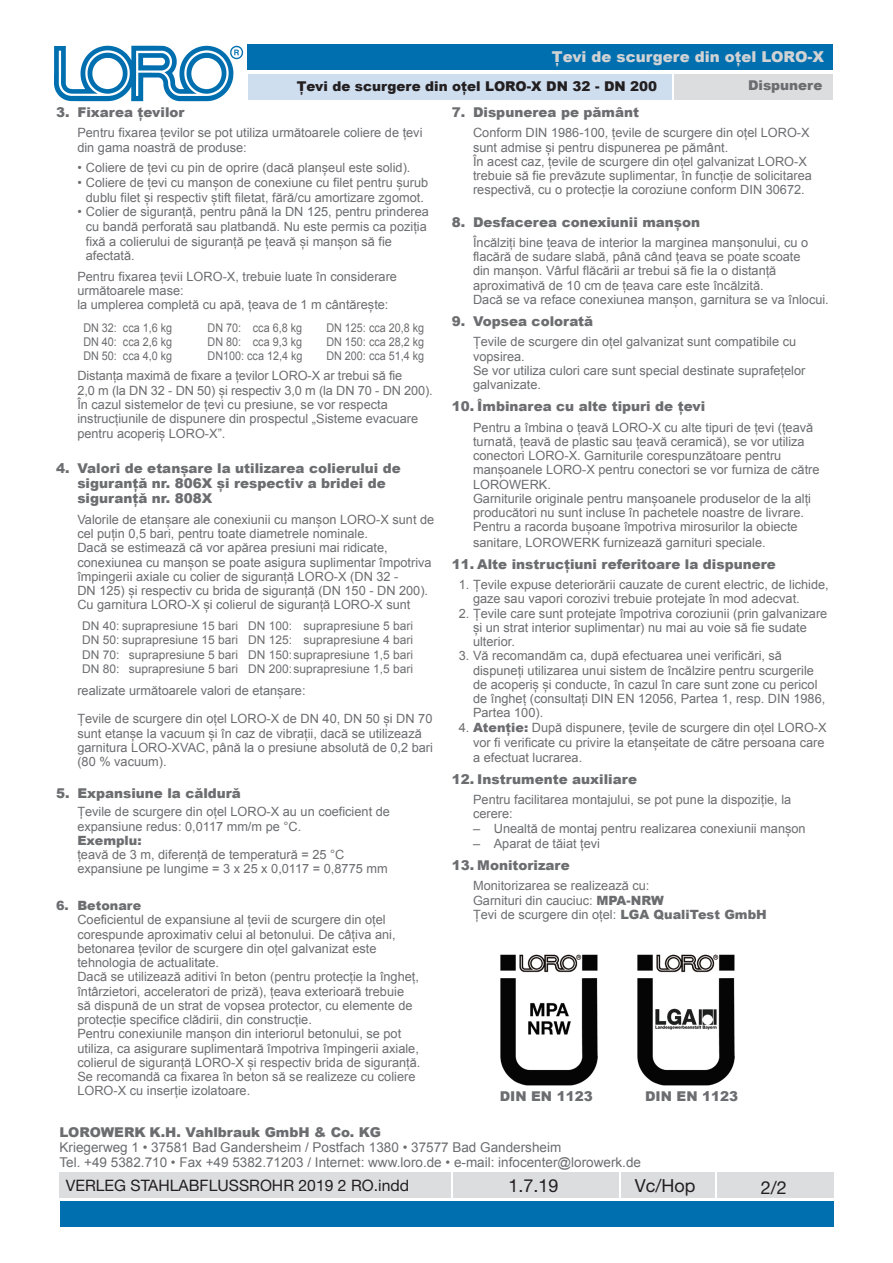
<style>
.page{position:relative;width:893px;height:1263px;background:#fff}
.page>*{position:absolute;margin:0;border:0;box-sizing:border-box;transform-origin:0 0}
.t1{font:18px "Helvetica Neue LT Std";color:#231f20}
.t2{font:15.75px "Helvetica Neue LT Std";color:#231f20}
.t3{font:900 15px "Arial";color:#d1d2d4}
.t4{font:900 13.5px/15px "Arial";color:#6c6d70}
.t5{font:13.5px/15px "Arial";color:#6c6d70}
.t6{font:900 13.5px "Arial";color:#231f20}
.t7{font:12.75px/14.2px "Arial";color:#6c6d70}
.t8{font:900 12.75px "Arial";color:#6c6d70}
.t9{font:12px/14.4px "Arial";color:#6c6d70;text-align:justify}
.t10{font:12px/14.4px "Arial";color:#6c6d70;text-align:justify;scale:.9 1}
.s1{font-weight:900}
</style>
<div class="page">
<div style="left:248px;top:74px;width:423px;height:25px;background:#cfdeef"></div>
<div style="left:675px;top:74px;width:158px;height:25px;background:#dcdddf"></div>
<div style="left:247px;top:44px;width:586px;height:26px;background:#006faf"></div>
<img style="left:54px;top:45px;width:189px;height:57px">
<div style="left:59px;top:1202px;width:774px;height:25px;background:#006faf"></div>
<div style="left:59px;top:1173px;width:392px;height:25px;background:#dcdddf"></div>
<div style="left:453px;top:1173px;width:165px;height:25px;background:#dcdddf"></div>
<div style="left:621px;top:1173px;width:93px;height:25px;background:#dcdddf"></div>
<div style="left:717px;top:1173px;width:116px;height:25px;background:#dcdddf"></div>
<img style="left:500px;top:954px;width:98px;height:132px">
<img style="left:637px;top:954px;width:98px;height:132px">
<p class="t3" style="left:552px;top:46px;width:274px">Țevi de scurgere din oțel LORO-X</p>
<p class="t6" style="left:297px;top:76px;width:362px">Țevi de scurgere din oțel LORO-X DN 32 - DN 200</p>
<p class="t4" style="left:748px;top:77px;width:76px">Dispunere</p>
<p class="t4" style="left:56px;top:104px;width:130px">3. Fixarea țevilor</p>
<p class="t7" style="left:77px;top:126px;width:347px">Pentru fixarea țevilor se pot utiliza următoarele coliere de țevi din gama noastră de produse:</p>
<p class="t7" style="left:77px;top:161px;width:335px">• Coliere de țevi cu pin de oprire (dacă planșeul este solid).</p>
<p class="t7" style="left:77px;top:175px;width:352px;line-height:14.7px;text-align:center">• Coliere de țevi cu manșon de conexiune cu filet pentru șurub dublu filet și respectiv știft filetat, fără/cu amortizare zgomot.</p>
<p class="t7" style="left:86px;top:205px;width:345px;line-height:14.7px;text-indent:-9px">• Colier de siguranță, pentru până la DN 125, pentru prinderea cu bandă perforată sau platbandă. Nu este permis ca poziția fixă a colierului de siguranță pe țeavă și manșon să fie afectată.</p>
<p class="t7" style="left:77px;top:269px;width:321px">Pentru fixarea țevii LORO-X, trebuie luate în considerare următoarele mase:<br>la umplerea completă cu apă, țeava de 1 m cântărește:</p>
<p class="t10" style="left:83px;top:320px;width:100px">DN 32: cca 1,6 kg DN 40: cca 2,6 kg DN 50: cca 4,0 kg</p>
<p class="t10" style="left:208px;top:320px;width:107px">DN 70: cca 6,8 kg DN 80: cca 9,3 kg DN100: cca 12,4 kg</p>
<p class="t10" style="left:326px;top:320px;width:110px">DN 125: cca 20,8 kg DN 150: cca 28,2 kg DN 200: cca 51,4 kg</p>
<p class="t7" style="left:77px;top:369px;width:357px">Distanța maximă de fixare a țevilor LORO-X ar trebui să fie<br>2,0 m (la DN 32 - DN 50) și respectiv 3,0 m (la DN 70 - DN 200).<br>În cazul sistemelor de țevi cu presiune, se vor respecta instrucțiunile de dispunere din prospectul „Sisteme evacuare pentru acoperiș LORO-X”.</p>
<p class="t4" style="left:77px;top:461px;width:325px;text-indent:-21px">4. Valori de etanșare la utilizarea colierului de siguranță nr. 806X și respectiv a bridei de siguranță nr. 808X</p>
<p class="t7" style="left:77px;top:512px;width:358px">Valorile de etanșare ale conexiunii cu manșon LORO-X sunt de cel puțin 0,5 bari, pentru toate diametrele nominale.<br>Dacă se estimează că vor apărea presiuni mai ridicate, conexiunea cu manșon se poate asigura suplimentar împotriva împingerii axiale cu colier de siguranță LORO-X (DN 32 -<br>DN 125) și respectiv cu brida de siguranță (DN 150 - DN 200).<br>Cu garnitura LORO-X și colierul de siguranță LORO-X sunt</p>
<p class="t9" style="left:82px;top:619px;width:157px">DN 40: suprapresiune 15 bari DN 50: suprapresiune 15 bari DN 70: suprapresiune 5 bari DN 80: suprapresiune 5 bari</p>
<p class="t9" style="left:248px;top:619px;width:166px">DN 100: suprapresiune 5 bari DN 125: suprapresiune 4 bari DN 150: suprapresiune 1,5 bari DN 200: suprapresiune 1,5 bari</p>
<p class="t7" style="left:77px;top:683px;width:230px">realizate următoarele valori de etanșare:</p>
<p class="t7" style="left:77px;top:712px;width:357px">Țevile de scurgere din oțel LORO-X de DN 40, DN 50 și DN 70 sunt etanșe la vacuum și în caz de vibrații, dacă se utilizează garnitura LORO-XVAC, până la o presiune absolută de 0,2 bari (80 % vacuum).</p>
<p class="t4" style="left:56px;top:786px;width:186px">5. Expansiune la căldură</p>
<p class="t7" style="left:77px;top:805px;width:314px">Țevile de scurgere din oțel LORO-X au un coeficient de expansiune redus: 0,0117 mm/m pe °C.</p>
<p class="t8" style="left:77px;top:831px;width:66px">Exemplu:</p>
<p class="t7" style="left:77px;top:848px;width:312px">țeavă de 3 m, diferență de temperatură = 25 °C expansiune pe lungime = 3 x 25 x 0,0117 = 0,8775 mm</p>
<p class="t8" style="left:56px;top:896px;width:87px">6. Betonare</p>
<p class="t7" style="left:77px;top:913px;width:344px">Coeficientul de expansiune al țevii de scurgere din oțel corespunde aproximativ celui al betonului. De câțiva ani, betonarea țevilor de scurgere din oțel galvanizat este tehnologia de actualitate.<br>Dacă se utilizează aditivi în beton (pentru protecție la îngheț, întârzietori, acceleratori de priză), țeava exterioară trebuie să dispună de un strat de vopsea protector, cu elemente de protecție specifice clădirii, din construcție.<br>Pentru conexiunile manșon din interiorul betonului, se pot utiliza, ca asigurare suplimentară împotriva împingerii axiale, colierul de siguranță LORO-X și respectiv brida de siguranță.<br>Se recomandă ca fixarea în beton să se realizeze cu coliere LORO-X cu inserție izolatoare.</p>
<p class="t4" style="left:452px;top:104px;width:189px">7. Dispunerea pe pământ</p>
<p class="t7" style="left:473px;top:126px;width:340px">Conform DIN 1986-100, țevile de scurgere din oțel LORO-X sunt admise și pentru dispunerea pe pământ.<br>În acest caz, țevile de scurgere din oțel galvanizat LORO-X trebuie să fie prevăzute suplimentar, în funcție de solicitarea respectivă, cu o protecție la coroziune conform DIN 30672.</p>
<p class="t4" style="left:452px;top:214px;width:250px">8. Desfacerea conexiunii manșon</p>
<p class="t7" style="left:473px;top:235px;width:357px">Încălziți bine țeava de interior la marginea manșonului, cu o flacără de sudare slabă, până când țeava se poate scoate<br>din manșon. Vârful flăcării ar trebui să fie la o distanță aproximativă de 10 cm de țeava care este încălzită.<br>Dacă se va reface conexiunea manșon, garnitura se va înlocui.</p>
<p class="t4" style="left:452px;top:313px;width:143px">9. Vopsea colorată</p>
<p class="t7" style="left:473px;top:335px;width:334px">Țevile de scurgere din oțel galvanizat sunt compatibile cu vopsirea.<br>Se vor utiliza culori care sunt special destinate suprafețelor galvanizate.</p>
<p class="t4" style="left:452px;top:399px;width:255px">10. Îmbinarea cu alte tipuri de țevi</p>
<p class="t7" style="left:473px;top:420px;width:348px">Pentru a îmbina o țeavă LORO-X cu alte tipuri de țevi (țeavă turnată, țeavă de plastic sau țeavă ceramică), se vor utiliza conectori LORO-X. Garniturile corespunzătoare pentru manșoanele LORO-X pentru conectori se vor furniza de către LOROWERK.<br>Garniturile originale pentru manșoanele produselor de la alți producători nu sunt incluse în pachetele noastre de livrare.<br>Pentru a racorda bușoane împotriva mirosurilor la obiecte sanitare, LOROWERK furnizează garnituri speciale.</p>
<p class="t4" style="left:452px;top:556px;width:326px">11. Alte instrucțiuni referitoare la dispunere</p>
<p class="t7" style="left:473px;top:578px;width:357px;text-indent:-14px">1. Țevile expuse deteriorării cauzate de curent electric, de lichide, gaze sau vapori corozivi trebuie protejate în mod adecvat.</p>
<p class="t7" style="left:473px;top:606px;width:356px;text-indent:-14px">2. Țevile care sunt protejate împotriva coroziunii (prin galvanizare și un strat interior suplimentar) nu mai au voie să fie sudate ulterior.</p>
<p class="t7" style="left:473px;top:649px;width:354px;text-indent:-14px">3. Vă recomandăm ca, după efectuarea unei verificări, să dispuneți utilizarea unui sistem de încălzire pentru scurgerile de acoperiș și conducte, în cazul în care sunt zone cu pericol de îngheț (consultați DIN EN 12056, Partea 1, resp. DIN 1986, Partea 100).</p>
<p class="t7" style="left:473px;top:720px;width:355px;line-height:14.7px;text-indent:-14px">4. <span class="s1">Atenție:</span> După dispunere, țevile de scurgere din oțel LORO-X vor fi verificate cu privire la etanșeitate de către persoana care a efectuat lucrarea.</p>
<p class="t4" style="left:452px;top:771px;width:187px">12. Instrumente auxiliare</p>
<p class="t7" style="left:473px;top:792px;width:320px">Pentru facilitarea montajului, se pot pune la dispoziție, la cerere:</p>
<p class="t7" style="left:473px;top:821px;width:334px">– Unealtă de montaj pentru realizarea conexiunii manșon</p>
<p class="t7" style="left:473px;top:836px;width:129px">– Aparat de tăiat țevi</p>
<p class="t4" style="left:452px;top:857px;width:119px">13. Monitorizare</p>
<p class="t7" style="left:473px;top:879px;width:295px">Monitorizarea se realizează cu:<br>Garnituri din cauciuc: <span class="s1">MPA-NRW<br></span>Țevi de scurgere din oțel: <span class="s1">LGA QualiTest GmbH</span></p>
<p class="t4" style="left:500px;top:1088px;width:95px">DIN EN 1123</p>
<p class="t4" style="left:645px;top:1088px;width:95px">DIN EN 1123</p>
<p class="t4" style="left:59px;top:1124px;width:323px">LOROWERK K.H. Vahlbrauk GmbH &amp; Co. KG</p>
<p class="t5" style="left:59px;top:1140px;width:583px">Kriegerweg 1 • 37581 Bad Gandersheim / Postfach 1380 • 37577 Bad Gandersheim<br>Tel. +49 5382.710 • Fax +49 5382.71203 / Internet: www.loro.de • e-mail: infocenter@lorowerk.de</p>
<p class="t2" style="left:66px;top:1176px;width:345px">VERLEG STAHLABFLUSSROHR 2019 2 RO.indd</p>
<h1 class="t1" style="left:509px;top:1175px;width:52px">1.7.19</h1>
<h1 class="t1" style="left:635px;top:1175px;width:62px">Vc/Hop</h1>
<h1 class="t1" style="left:761px;top:1176px;width:28px">2/2</h1>
</div>
